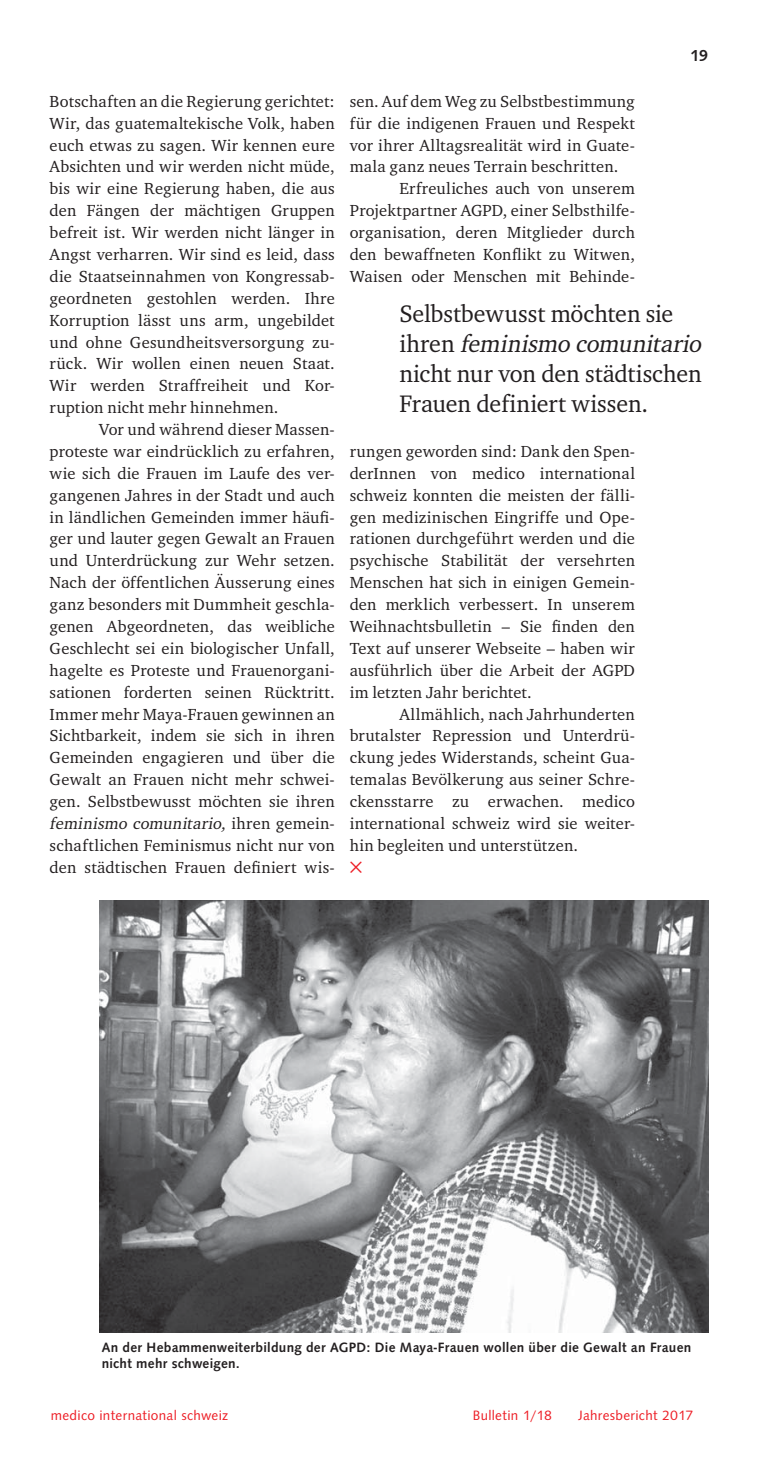
<style>
.page{position:relative;width:759px;height:1469px;background:#fff}
.page>*{position:absolute;margin:0;border:0;box-sizing:border-box;transform-origin:0 0}
.t1{font:24.5px/29.8px "Charter ITC";color:#231f20}
.t2{font:16.45px/21.9px "Charter ITC";letter-spacing:.015em;color:#231f20;text-align:justify}
.t3{font:500 16.45px "Syntax";color:#231f20}
.t4{font:500 14px/16.8px "Syntax";letter-spacing:.02em;color:#231f20}
.t5{font:14px "Syntax";letter-spacing:.025em;color:#ed1c24}
.s1{font-style:italic}
</style>
<div class="page">
<img style="left:99px;top:900px;width:609px;height:431px">
<p class="t2" style="left:50px;top:91px;width:287px">Botschaften an die Regierung gerichtet:<br>Wir, das guatemaltekische Volk, haben euch etwas zu sagen. Wir kennen eure Absichten und wir werden nicht müde, bis wir eine Regierung haben, die aus den Fängen der mächtigen Gruppen befreit ist. Wir werden nicht länger in Angst verharren. Wir sind es leid, dass die Staatseinnahmen von Kongressab&shy;geordneten gestohlen werden. Ihre Korruption lässt uns arm, ungebildet und ohne Gesundheitsversorgung zu&shy;rück. Wir wollen einen neuen Staat.<br>Wir werden Straffreiheit und Kor&shy;ruption nicht mehr hinnehmen.</p>
<p class="t2" style="left:50px;top:419px;width:287px;text-indent:50px">Vor und während dieser Massen&shy;proteste war eindrücklich zu erfahren, wie sich die Frauen im Laufe des ver&shy;gangenen Jahres in der Stadt und auch in ländlichen Gemeinden immer häufi&shy;ger und lauter gegen Gewalt an Frauen und Unterdrückung zur Wehr setzen.<br>Nach der öffentlichen Äusserung eines ganz besonders mit Dummheit geschla&shy;genen Abgeordneten, das weibliche Geschlecht sei ein biologischer Unfall, hagelte es Proteste und Frauenorgani&shy;sationen forderten seinen Rücktritt.<br>Immer mehr Maya-Frauen gewinnen an Sichtbarkeit, indem sie sich in ihren Gemeinden engagieren und über die Gewalt an Frauen nicht mehr schwei&shy;gen. Selbstbewusst möchten sie ihren <span class="s1">feminismo comunitario,</span> i h r e n ge me i n&shy;schaftlichen Feminismus nicht nur von den städtischen Frauen definiert wis-</p>
<p class="t2" style="left:350px;top:91px;width:287px">sen. Auf dem Weg zu Selbstbestimmung für die indigenen Frauen und Respekt vor ihrer Alltagsrealität wird in Guate&shy;mala ganz neues Terrain beschritten.</p>
<p class="t2" style="left:350px;top:178px;width:287px;text-indent:50px">Erfreuliches auch von unserem Projektpartner AGPD, einer Selbsthilfe&shy;organisation, deren Mitglieder durch den bewaffneten Konflikt zu Witwen, Waisen oder Menschen mit Behinde-</p>
<p class="t3" style="left:690px;top:47px;width:19px">19</p>
<h1 class="t1" style="left:399px;top:300px;width:308px">Selbstbewusst möchten sie<br>i h r e n <span class="s1">feminismo comunitario </span>nicht nur von den städtischen<br>Frauen definiert wissen.</h1>
<p class="t2" style="left:350px;top:441px;width:287px">rungen geworden sind: Dank den Spen&shy;derInnen von medico international schweiz konnten die meisten der fälli&shy;gen medizinischen Eingriffe und Ope&shy;rationen durchgeführt werden und die psychische Stabilität der versehrten Menschen hat sich in einigen Gemein&shy;den merklich verbessert. In unserem Weihnachtsbulletin – Sie finden den Text auf unserer Webseite – haben wir ausführlich über die Arbeit der AGPD im letzten Jahr berichtet.</p>
<p class="t2" style="left:350px;top:703px;width:287px;text-indent:50px">Allmählich, nach Jahrhunderten brutalster Repression und Unterdrü&shy;ckung jedes Widerstands, scheint Gua&shy;temalas Bevölkerung aus seiner Schre&shy;ckensstarre zu erwachen. medico international schweiz wird sie weiter&shy;hin begleiten und unterstützen.</p>
<p class="t4" style="left:102px;top:1338px;width:591px">An der Hebammenweiterbildung der AGPD: Die Maya-Frauen wollen über die Gewalt an Frauen nicht mehr schweigen.</p>
<p class="t5" style="left:51px;top:1408px;width:179px">medico international schweiz</p>
<p class="t5" style="left:473px;top:1408px;width:81px">Bulletin 1/18</p>
<p class="t5" style="left:578px;top:1408px;width:117px">Jahresbericht 2017</p>
</div>
